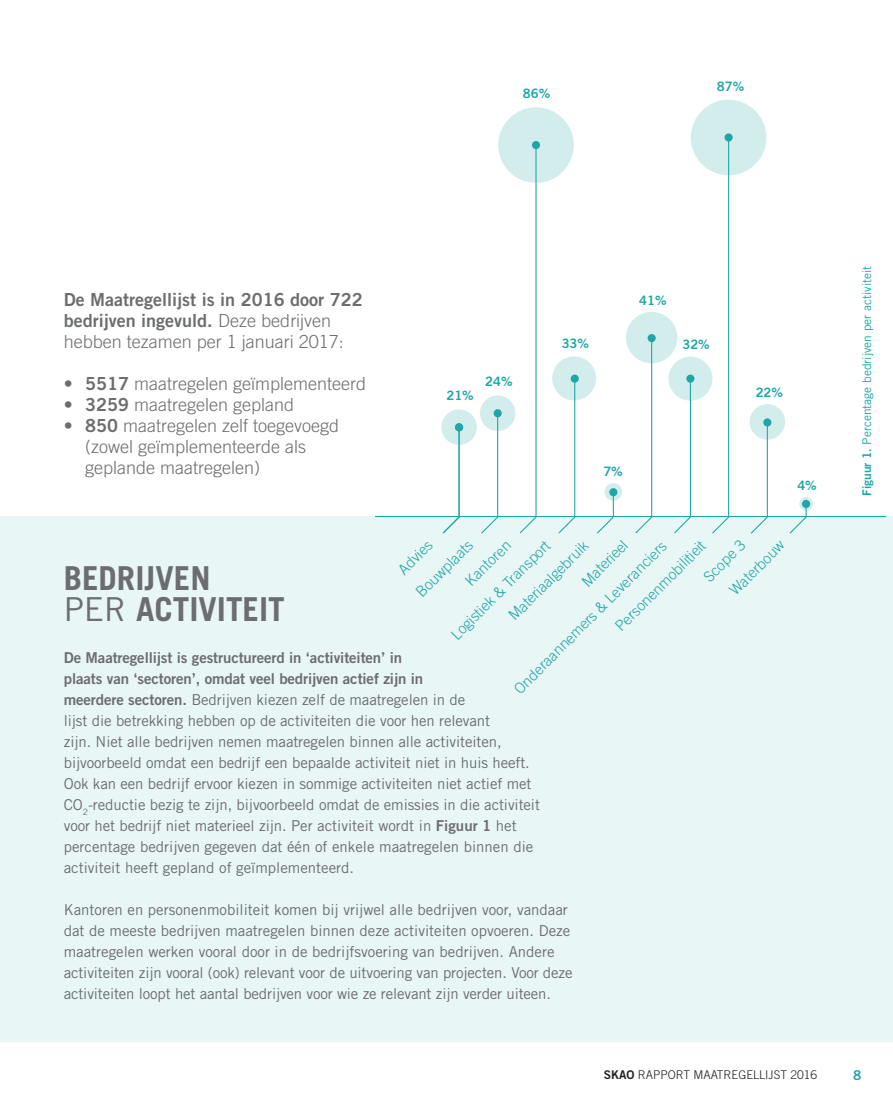
<style>
.page{position:relative;width:893px;height:1106px;background:#fff}
.page>*{position:absolute;margin:0;border:0;box-sizing:border-box;transform-origin:0 0}
.t1{font:700 33px/31.5px "Trade Gothic";color:#6c6d70}
.t2{font:300 18px/21px "Trade Gothic";color:#6c6d70}
.broodtekst{font:18px/21px "Trade Gothic Bold Two";color:#6c6d70}
.broodtekst-2{font:15px/21px "Trade Gothic";letter-spacing:-.005em;color:#6c6d70}
.t3{font:300 15px "Trade Gothic";color:#1fa6a6}
.t4{font:13.5px "Trade Gothic Bold Two";color:#1fa6a6}
.t5{font:12.9px "Trade Gothic Bold Two";color:#1fa6a6}
.broodtekst-3{font:12px "Trade Gothic";color:#1fa6a6}
.t6{font:300 12px "Trade Gothic";color:#231f20}
.s1{font-family:"Trade Gothic";font-weight:300}
.s2{font-family:"Trade Gothic Bold Two";font-weight:400}
.s3{font-weight:400}
.s4{font-family:"Trade Gothic Bold Two"}
.s5{font-weight:700}
</style>
<div class="page">
<svg style="left:480px;top:417px;width:19px;height:99px"></svg>
<svg style="left:519px;top:182px;width:18px;height:334px"></svg>
<svg style="left:557px;top:395px;width:19px;height:121px"></svg>
<svg style="left:596px;top:501px;width:18px;height:15px"></svg>
<svg style="left:634px;top:357px;width:19px;height:159px"></svg>
<svg style="left:673px;top:395px;width:18px;height:121px"></svg>
<svg style="left:711px;top:171px;width:19px;height:345px"></svg>
<svg style="left:750px;top:426px;width:18px;height:90px"></svg>
<svg style="left:788px;top:508px;width:19px;height:8px"></svg>
<div style="left:691px;top:100px;width:75px;height:75px;background:#d3eded;border-radius:50%"></div>
<div style="left:498px;top:107px;width:76px;height:76px;background:#d3eded;border-radius:50%"></div>
<svg style="left:604px;top:483px;width:18px;height:18px"></svg>
<svg style="left:799px;top:497px;width:14px;height:13px"></svg>
<svg style="left:552px;top:356px;width:44px;height:44px;background:#cbeaea"></svg>
<svg style="left:668px;top:356px;width:44px;height:44px;background:#cbeaea"></svg>
<svg style="left:750px;top:404px;width:35px;height:35px"></svg>
<svg style="left:480px;top:395px;width:35px;height:36px"></svg>
<div style="left:441px;top:409px;width:36px;height:36px;background:#d3eded;border-radius:50%"></div>
<div style="left:626px;top:312px;width:51px;height:51px;background:#d3eded;border-radius:50%"></div>
<svg style="left:442px;top:429px;width:18px;height:87px"></svg>
<div style="left:455px;top:423px;width:8px;height:8px;background:#1fa6a6;border-radius:50%"></div>
<div style="left:0;top:516px;width:893px;height:526px;background:#e9f6f6"></div>
<p class="t5" style="left:523px;top:85px;width:29px">86%</p>
<p class="t5" style="left:717px;top:78px;width:29px">87%</p>
<p class="broodtekst" style="left:64px;top:289px;width:300px">De Maatregellijst is in 2016 door 722 bedrijven ingevuld. <span class="s1">Deze bedrijven hebben tezamen per 1 januari 2017:</span></p>
<p class="t2" style="left:64px;top:373px;width:304px"><span class="s2">• 5517</span> maatregelen geïmplementeerd</p>
<p class="t2" style="left:64px;top:394px;width:232px"><span class="s2">• 3259</span> maatregelen gepland</p>
<p class="t2" style="left:85px;top:415px;width:255px;text-indent:-21px"><span class="s2">• 850</span> maatregelen zelf toegevoegd (zowel geïmplementeerde als geplande maatregelen)</p>
<p class="t5" style="left:446px;top:387px;width:29px">21%</p>
<p class="t5" style="left:485px;top:373px;width:29px">24%</p>
<p class="t5" style="left:639px;top:292px;width:29px">41%</p>
<p class="t5" style="left:562px;top:335px;width:29px">33%</p>
<p class="t5" style="left:682px;top:336px;width:29px">32%</p>
<p class="t5" style="left:603px;top:463px;width:21px">7%</p>
<p class="t5" style="left:756px;top:384px;width:29px">22%</p>
<p class="t5" style="left:797px;top:477px;width:21px">4%</p>
<p class="t3" style="left:700px;top:573px;width:53px;rotate:-45deg">Scope 3</p>
<p class="t3" style="left:505px;top:611px;width:107px;rotate:-45deg">Materiaalgebruik</p>
<p class="t3" style="left:578px;top:577px;width:60px;rotate:-45deg">Materieel</p>
<p class="t3" style="left:611px;top:622px;width:122px;rotate:-45deg">Personenmobilitieit</p>
<p class="t3" style="left:447px;top:630px;width:134px;rotate:-45deg">Logistiek &amp; Transport</p>
<p class="t3" style="left:726px;top:586px;width:72px;rotate:-45deg">Waterbouw</p>
<p class="t3" style="left:394px;top:565px;width:43px;rotate:-45deg">Advies</p>
<p class="t3" style="left:412px;top:588px;width:75px;rotate:-45deg">Bouwplaats</p>
<p class="t3" style="left:462px;top:577px;width:59px;rotate:-45deg">Kantoren</p>
<p class="t3" style="left:510px;top:684px;width:210px;rotate:-45deg">Onderaannemers &amp; Leveranciers</p>
<p class="t1" style="left:64px;top:561px;width:222px">BEDRIJVEN<br><span class="s3">PER</span> ACTIVITEIT</p>
<p class="broodtekst-2" style="left:64px;top:647px;width:478px"><span class="s4">De Maatregellijst is gestructureerd in ‘activiteiten’ in<br>plaats van ‘sectoren’, omdat veel bedrijven actief zijn in<br>meerdere sectoren.</span> Bedrijven kiezen zelf de maatregelen in de<br>lijst die betrekking hebben op de activiteiten die voor hen relevant<br>zijn. Niet alle bedrijven nemen maatregelen binnen alle activiteiten, bijvoorbeeld omdat een bedrijf een bepaalde activiteit niet in huis heeft.<br>Ook kan een bedrijf ervoor kiezen in sommige activiteiten niet actief met CO<sub>2</sub>-reductie bezig te zijn, bijvoorbeeld omdat de emissies in die activiteit voor het bedrijf niet materieel zijn. Per activiteit wordt in <span class="s4">Figuur 1</span> het percentage bedrijven gegeven dat één of enkele maatregelen binnen die activiteit heeft gepland of geïmplementeerd.</p>
<p class="broodtekst-2" style="left:64px;top:899px;width:510px">Kantoren en personenmobiliteit komen bij vrijwel alle bedrijven voor, vandaar dat de meeste bedrijven maatregelen binnen deze activiteiten opvoeren. Deze maatregelen werken vooral door in de bedrijfsvoering van bedrijven. Andere activiteiten zijn vooral (ook) relevant voor de uitvoering van projecten. Voor deze activiteiten loopt het aantal bedrijven voor wie ze relevant zijn verder uiteen.</p>
<p class="broodtekst-3" style="left:860px;top:496px;width:232px;rotate:-90deg"><span class="s4">Figuur 1</span><span class="s5">.</span> Percentage bedrijven per activiteit</p>
<p class="t6" style="left:604px;top:1067px;width:215px"><span class="s2">SKAO</span> RAPPORT MAATREGELLIJST 2016</p>
<p class="t4" style="left:853px;top:1066px;width:10px">8</p>
</div>
